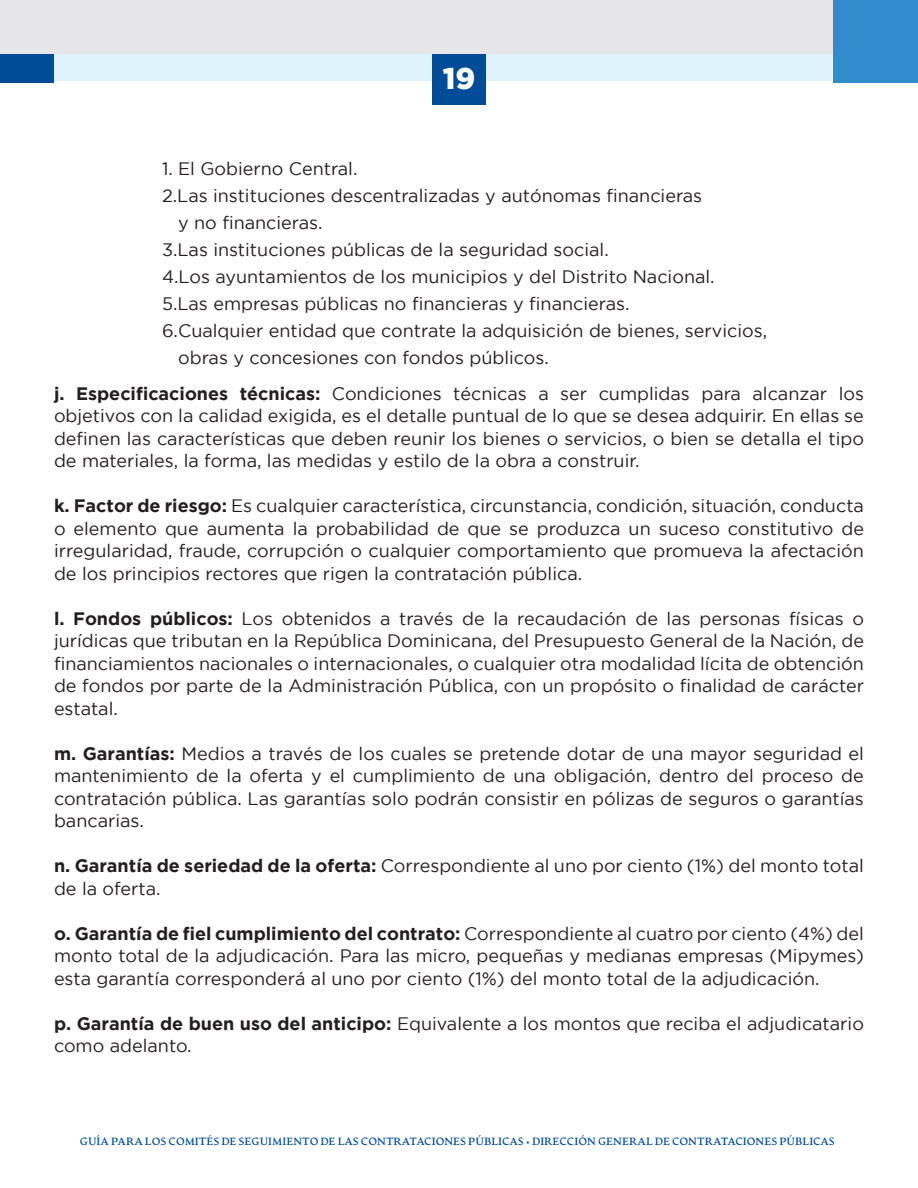
<style>
.page{position:relative;width:918px;height:1188px;background:#fff}
.page>*{position:absolute;margin:0;border:0;box-sizing:border-box;transform-origin:0 0}
.t1{font:900 30px "Gotham";color:#fff}
.t2{font:18px/22.5px "Gotham";color:#231f20;text-align:justify}
.t3{font:700 10.5px "Artifex CF";color:#014c98}
.s1{font-weight:700}
</style>
<div class="page">
<div style="left:0;top:0;width:834px;height:54px;background:#e6e6e8"></div>
<div style="left:54px;top:54px;width:810px;height:27px;background:#def3fc"></div>
<div style="left:834px;top:0;width:84px;height:82px;background:#328ccb"></div>
<div style="left:0;top:54px;width:54px;height:28px;background:#014c98"></div>
<div style="left:432px;top:54px;width:54px;height:51px;background:#014c98"></div>
<h1 class="t1" style="left:443px;top:61px;width:34px">19</h1>
<p class="t2" style="left:162px;top:157px;width:197px">1. El Gobierno Central.</p>
<p class="t2" style="left:162px;top:184px;width:542px">2.Las instituciones descentralizadas y autónomas financieras</p>
<p class="t2" style="left:178px;top:211px;width:146px">y no financieras.</p>
<p class="t2" style="left:162px;top:238px;width:448px">3.Las instituciones públicas de la seguridad social.</p>
<p class="t2" style="left:162px;top:265px;width:554px">4.Los ayuntamientos de los municipios y del Distrito Nacional.</p>
<p class="t2" style="left:162px;top:292px;width:469px">5.Las empresas públicas no financieras y financieras.</p>
<p class="t2" style="left:178px;top:316px;width:590px;line-height:27px;text-indent:-16px">6. Cualquier entidad que contrate la adquisición de bienes, servicios, obras y concesiones con fondos públicos.</p>
<p class="t2" style="left:54px;top:382px;width:812px"><span class="s1">j. Especificaciones técnicas:</span> Condiciones técnicas a ser cumplidas para alcanzar los objetivos con la calidad exigida, es el detalle puntual de lo que se desea adquirir. En ellas se definen las características que deben reunir los bienes o servicios, o bien se detalla el tipo de materiales, la forma, las medidas y estilo de la obra a construir.</p>
<p class="t2" style="left:54px;top:494px;width:812px"><span class="s1">k. Factor de riesgo:</span> Es cualquier característica, circunstancia, condición, situación, conducta o elemento que aumenta la probabilidad de que se produzca un suceso constitutivo de irregularidad, fraude, corrupción o cualquier comportamiento que promueva la afectación de los principios rectores que rigen la contratación pública.</p>
<p class="t2" style="left:54px;top:607px;width:812px"><span class="s1">l. Fondos públicos:</span> Los obtenidos a través de la recaudación de las personas físicas o jurídicas que tributan en la República Dominicana, del Presupuesto General de la Nación, de financiamientos nacionales o internacionales, o cualquier otra modalidad lícita de obtención de fondos por parte de la Administración Pública, con un propósito o finalidad de carácter estatal.</p>
<p class="t2" style="left:54px;top:742px;width:812px"><span class="s1">m. Garantías:</span> Medios a través de los cuales se pretende dotar de una mayor seguridad el mantenimiento de la oferta y el cumplimiento de una obligación, dentro del proceso de contratación pública. Las garantías solo podrán consistir en pólizas de seguros o garantías bancarias.</p>
<p class="t2" style="left:54px;top:854px;width:811px"><span class="s1">n. Garantía de seriedad de la oferta:</span> Correspondiente al uno por ciento (1%) del monto total de la oferta.</p>
<p class="t2" style="left:54px;top:922px;width:812px"><span class="s1">o. Garantía de fiel cumplimiento del contrato:</span> Correspondiente al cuatro por ciento (4%) del monto total de la adjudicación. Para las micro, pequeñas y medianas empresas (Mipymes) esta garantía corresponderá al uno por ciento (1%) del monto total de la adjudicación.</p>
<p class="t2" style="left:54px;top:1012px;width:811px"><span class="s1">p. Garantía de buen uso del anticipo:</span> Equivalente a los montos que reciba el adjudicatario como adelanto.</p>
<p class="t3" style="left:80px;top:1135px;width:757px">GUÍA PARA LOS COMITÉS DE SEGUIMIENTO DE LAS CONTRATACIONES PÚBLICAS • DIRECCIÓN GENERAL DE CONTRATACIONES PÚBLICAS</p>
</div>
